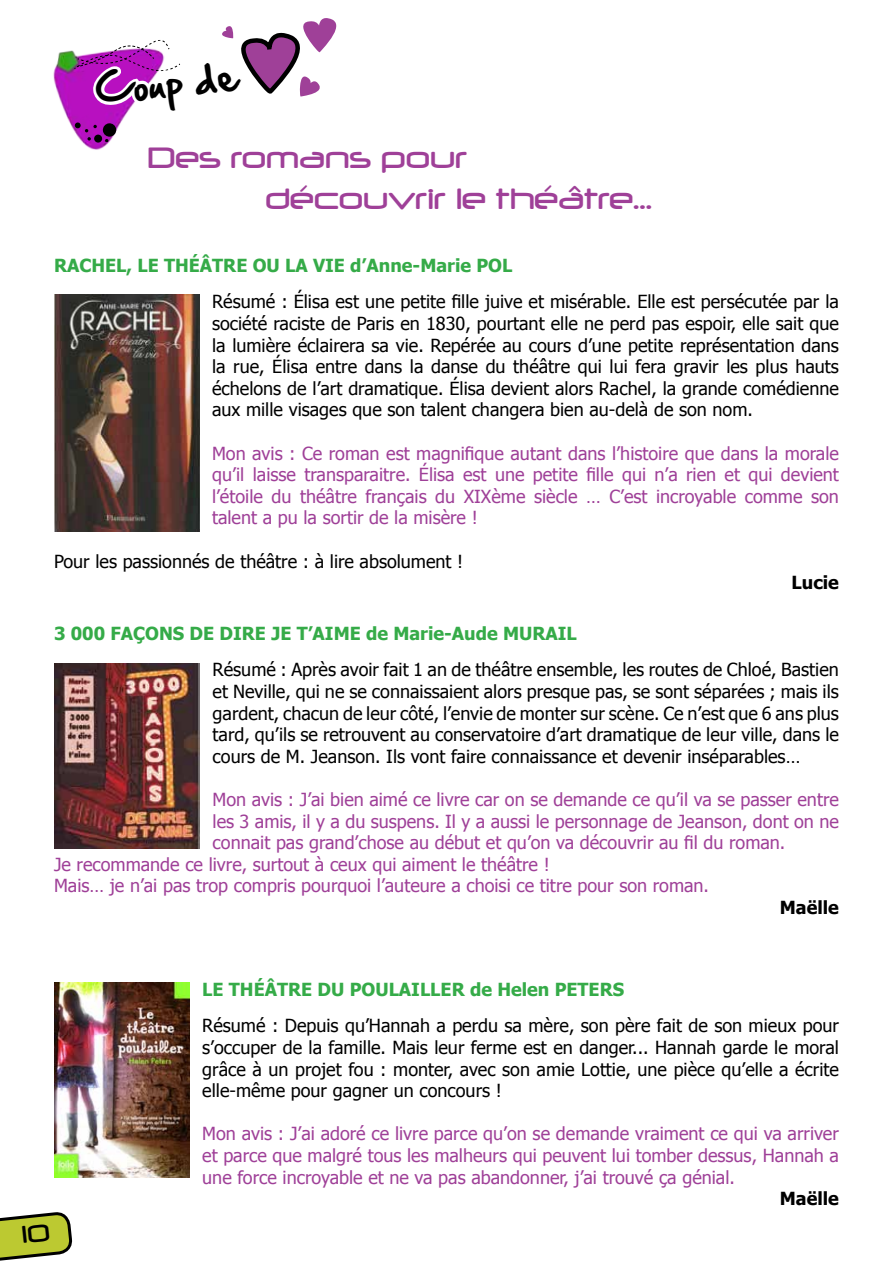
<style>
.page{position:relative;width:893px;height:1263px;background:#fff}
.page>*{position:absolute;margin:0;border:0;box-sizing:border-box;transform-origin:0 0}
.t1{font:36px "Hand Of Sean";color:#000}
.t2{font:34.5px/41.4px "Neuropol";color:#9f4098}
.t3{font:18px/21.6px "Tahoma";color:#000;text-align:justify}
.t4{font:18px/21.6px "Tahoma";color:#9f4098;text-align:justify}
.t5{font:700 18px "Tahoma";color:#35ab48}
.t6{font:700 18px "Tahoma";color:#000}
</style>
<div class="page">
<img style="left:53px;top:50px;width:21px;height:81px">
<svg style="left:74px;top:18px;width:263px;height:132px"></svg>
<img style="left:54px;top:295px;width:145px;height:236px">
<img style="left:55px;top:663px;width:145px;height:185px">
<img style="left:55px;top:983px;width:134px;height:194px">
<svg style="left:0;top:1212px;width:72px;height:49px;background:#abb44b"></svg>
<h1 class="t1" style="left:92px;top:58px;width:145px;rotate:-6deg">Coup de</h1>
<h2 class="t2" style="left:265px;top:137px;width:389px;text-indent:-118px">Des romans pour découvrir le théâtre...</h2>
<p class="t5" style="left:54px;top:253px;width:13px">RAC</p>
<p class="t5" style="left:91px;top:253px;width:233px">HEL, LE THÉÂTRE OU LA VIE</p>
<p class="t5" style="left:350px;top:253px;width:159px">D’ANNE-MARIE POL</p>
<p class="t3" style="left:212px;top:290px;width:628px">Résumé : Élisa est une petite fille juive et misérable. Elle est persécutée par la société raciste de Paris en 1830, pourtant elle ne perd pas espoir, elle sait que la lumière éclairera sa vie. Repérée au cours d’une petite représentation dans la rue, Élisa entre dans la danse du théâtre qui lui fera gravir les plus hauts échelons de l’art dramatique. Élisa devient alors Rachel, la grande comédienne aux mille visages que son talent changera bien au-delà de son nom.</p>
<p class="t4" style="left:212px;top:441px;width:628px">Mon avis : Ce roman est magnifique autant dans l’histoire que dans la morale qu’il laisse transparaitre. Élisa est une petite fille qui n’a rien et qui devient l’étoile du théâtre français du XIXème siècle … C’est incroyable comme son talent a pu la sortir de la misère !</p>
<p class="t3" style="left:54px;top:549px;width:411px">Pour les passionnés de théâtre : à lire absolument !</p>
<p class="t6" style="left:791px;top:570px;width:49px">LUCIE</p>
<p class="t5" style="left:54px;top:621px;width:272px">3 000 FAÇONS DE DI RE JE T’AIME</p>
<p class="t5" style="left:366px;top:621px;width:212px">DE MARIE-AUDE MURAIL</p>
<p class="t3" style="left:213px;top:658px;width:628px">Résumé : Après avoir fait 1 an de théâtre ensemble, les routes de Chloé, Bastien et Neville, qui ne se connaissaient alors presque pas, se sont séparées ; mais ils gardent, chacun de leur côté, l’envie de monter sur scène. Ce n’est que 6 ans plus tard, qu’ils se retrouvent au conservatoire d’art dramatique de leur ville, dans le cours de M. Jeanson. Ils vont faire connaissance et devenir inséparables…</p>
<p class="t4" style="left:213px;top:788px;width:628px">Mon avis : J’ai bien aimé ce livre car on se demande ce qu’il va se passer entre</p>
<p class="t4" style="left:213px;top:809px;width:628px">les 3 amis, il y a du suspens. Il y a aussi le personnage de Jeanson, dont on ne</p>
<p class="t4" style="left:213px;top:831px;width:574px">connait pas grand’chose au début et qu’on va découvrir au fil du roman.</p>
<p class="t4" style="left:54px;top:853px;width:497px">Je recommande ce livre, surtout à ceux qui aiment le théâtre !</p>
<p class="t4" style="left:54px;top:874px;width:657px">Mais… je n’ai pas trop compris pourquoi l’auteure a choisi ce titre pour son roman.</p>
<p class="t6" style="left:780px;top:895px;width:61px">MAËLLE</p>
<p class="t5" style="left:202px;top:977px;width:198px">LE THÉÂTRE DU POULAILLE</p>
<p class="t5" style="left:452px;top:977px;width:174px">R DE HELEN PETERS</p>
<p class="t3" style="left:202px;top:1014px;width:638px">Résumé : Depuis qu’Hannah a perdu sa mère, son père fait de son mieux pour s’occuper de la famille. Mais leur ferme est en danger... Hannah garde le moral grâce à un projet fou : monter, avec son amie Lottie, une pièce qu’elle a écrite elle-même pour gagner un concours !</p>
<p class="t4" style="left:202px;top:1122px;width:638px">Mon avis : J’ai adoré ce livre parce qu’on se demande vraiment ce qui va arriver et parce que malgré tous les malheurs qui peuvent lui tomber dessus, Hannah a une force incroyable et ne va pas abandonner, j’ai trouvé ça génial.</p>
<p class="t6" style="left:780px;top:1186px;width:61px">MAËLLE</p>
</div>
